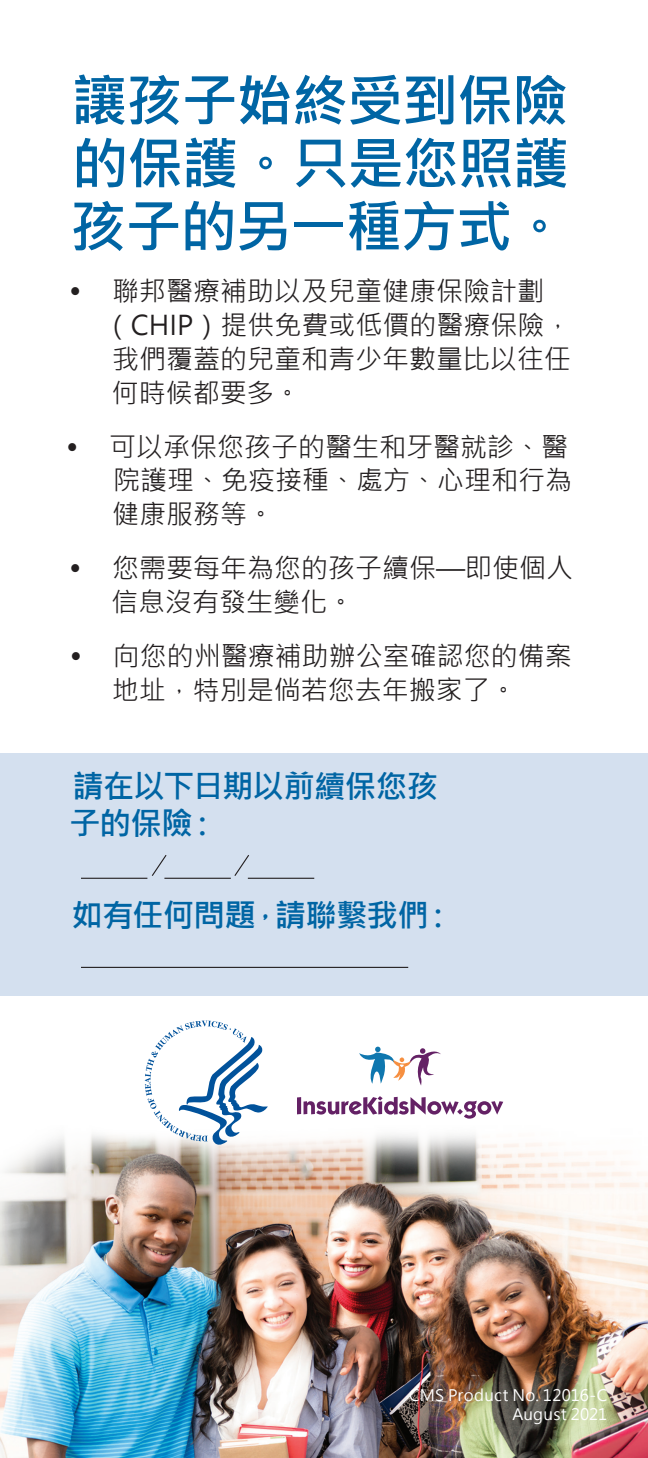
<style>
.page{position:relative;width:648px;height:1458px;background:#fff}
.page>*{position:absolute;margin:0;border:0;box-sizing:border-box;transform-origin:0 0}
.t1{font:700 56.25px/63px "Microsoft Jheng Hei";letter-spacing:-.02em;color:#0065a4;text-align:justify}
.t2{font:700 31.5px/37.1px "Microsoft Jheng Hei";letter-spacing:-.03em;color:#0065a4}
.t3{font:27px/33.8px "Microsoft Jheng Hei";color:#231f20}
.text_info{font:15.75px "Microsoft Jheng Hei";letter-spacing:.015em;color:#fff}
</style>
<div class="page">
<img style="left:0;top:1020px;width:648px;height:438px">
<div style="left:0;top:753px;width:648px;height:243px;background:#d4e0ef"></div>
<hr style="left:81px;top:967px;width:327px;height:1px;background:#231f20">
<hr style="left:81px;top:878px;width:66px;height:1px;background:#231f20">
<hr style="left:164px;top:878px;width:67px;height:1px;background:#231f20">
<hr style="left:248px;top:878px;width:66px;height:1px;background:#231f20">
<svg style="left:234px;top:855px;width:15px;height:21px"></svg>
<svg style="left:151px;top:855px;width:16px;height:21px"></svg>
<svg style="left:359px;top:1047px;width:82px;height:39px"></svg>
<hr style="left:297px;top:1097px;width:4px;height:17px;background:#642165">
<svg style="left:304px;top:1096px;width:199px;height:23px"></svg>
<svg style="left:145px;top:1021px;width:123px;height:124px"></svg>
<h1 class="t1" style="left:70px;top:69px;width:500px">讓孩子始終受到保險的保護。只是您照護孩子的另一種方式。</h1>
<p class="t3" style="left:112px;top:275px;width:434px">聯邦醫療補助以及兒童健康保險計劃</p>
<p class="t3" style="left:104px;top:308px;width:469px">（CHIP）提供免費或低價的醫療保險，</p>
<p class="t3" style="left:112px;top:342px;width:460px">我們覆蓋的兒童和青少年數量比以往任</p>
<p class="t3" style="left:112px;top:376px;width:190px">何時候都要多。</p>
<p class="t3" style="left:109px;top:430px;width:464px">可以承保您孩子的醫生和牙醫就診、醫院護理、免疫接種、處方、心理和行為健康服務等。</p>
<p class="t3" style="left:111px;top:551px;width:463px">您需要每年為您的孩子續保—即使個人信息沒有發生變化。</p>
<p class="t3" style="left:112px;top:639px;width:461px">向您的州醫療補助辦公室確認您的備案地址，特別是倘若您去年搬家了。</p>
<p class="t2" style="left:69px;top:767px;width:371px">請在以下日期以前續保您孩子的保險：</p>
<p class="t2" style="left:72px;top:896px;width:384px">如有任何問題，請聯繫我們：</p>
<p class="text_info" style="left:409px;top:1385px;width:200px">CMS Product No. 12016-C</p>
<p class="text_info" style="left:512px;top:1404px;width:96px">August 2021</p>
</div>
